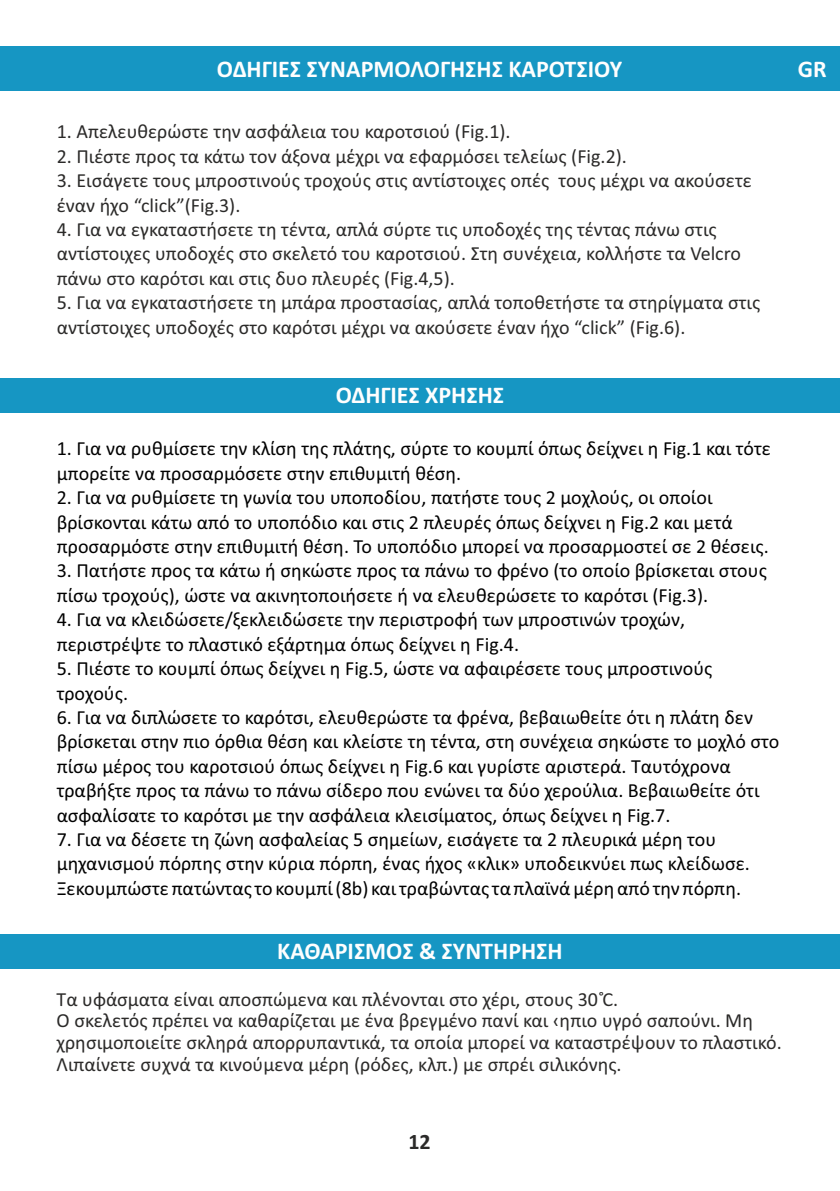
<style>
.page{position:relative;width:840px;height:1191px;background:#fff}
.page>*{position:absolute;margin:0;border:0;box-sizing:border-box;transform-origin:0 0}
.t1{font:700 24px "Calibri";color:#fefefe}
.t2{font:700 22px "Calibri";color:#2b2a29}
.t3{font:20px/24.4px "Calibri";color:#000}
.t4{font:20px/24.4px "Calibri";color:#2b2a29}
</style>
<div class="page">
<div style="left:0;top:47px;width:839px;height:44px;background:#1696c3"></div>
<div style="left:0;top:378px;width:839px;height:35px;background:#1696c3"></div>
<div style="left:0;top:934px;width:839px;height:34px;background:#1696c3"></div>
<p class="t1" style="left:217px;top:59px;width:406px">ΟΔΗΓΙΕΣ ΣΥΝΑΡΜΟΛΟΓΗΣΗΣ ΚΑΡΟΤΣΙΟΥ</p>
<p class="t1" style="left:797px;top:59px;width:30px">GR</p>
<p class="t4" style="left:57px;top:121px;width:455px">1. Απελευθερώστε την ασφάλεια του καροτσιού (Fig.1).</p>
<p class="t4" style="left:57px;top:145px;width:571px">2. Πιέστε προς τα κάτω τον άξονα μέχρι να εφαρμόσει τελείως (Fig.2).</p>
<p class="t4" style="left:57px;top:170px;width:696px">3. Εισάγετε τους μπροστινούς τροχούς στις αντίστοιχες οπές τους μέχρι να ακούσετε έναν ήχο “click”(Fig.3).</p>
<p class="t4" style="left:57px;top:219px;width:685px">4. Για να εγκαταστήσετε τη τέντα, απλά σύρτε τις υποδοχές της τέντας πάνω στις αντίστοιχες υποδοχές στο σκελετό του καροτσιού. Στη συνέχεια, κολλήστε τα Velcro πάνω στο καρότσι και στις δυο πλευρές (Fig.4,5).</p>
<p class="t4" style="left:57px;top:292px;width:704px">5. Για να εγκαταστήσετε τη μπάρα προστασίας, απλά τοποθετήστε τα στηρίγματα στις αντίστοιχες υποδοχές στο καρότσι μέχρι να ακούσετε έναν ήχο “click” (Fig.6).</p>
<p class="t1" style="left:335px;top:385px;width:170px">ΟΔΗΓΙΕΣ ΧΡΗΣΗΣ</p>
<p class="t3" style="left:57px;top:438px;width:715px">1. Για να ρυθμίσετε την κλίση της πλάτης, σύρτε το κουμπί όπως δείχνει η Fig.1 και τότε μπορείτε να προσαρμόσετε στην επιθυμιτή θέση.</p>
<p class="t3" style="left:57px;top:487px;width:713px">2. Για να ρυθμίσετε τη γωνία του υποποδίου, πατήστε τους 2 μοχλούς, οι οποίοι βρίσκονται κάτω από το υποπόδιο και στις 2 πλευρές όπως δείχνει η Fig.2 και μετά προσαρμόστε στην επιθυμιτή θέση. Το υποπόδιο μπορεί να προσαρμοστεί σε 2 θέσεις.</p>
<p class="t3" style="left:57px;top:560px;width:711px">3. Πατήστε προς τα κάτω ή σηκώστε προς τα πάνω το φρένο (το οποίο βρίσκεται στους πίσω τροχούς), ώστε να ακινητοποιήσετε ή να ελευθερώσετε το καρότσι (Fig.3).</p>
<p class="t3" style="left:57px;top:609px;width:629px">4. Για να κλειδώσετε/ξεκλειδώσετε την περιστροφή των μπροστινών τροχών, περιστρέψτε το πλαστικό εξάρτημα όπως δείχνει η Fig.4.</p>
<p class="t3" style="left:57px;top:658px;width:657px">5. Πιέστε το κουμπί όπως δείχνει η Fig.5, ώστε να αφαιρέσετε τους μπροστινούς τροχούς.</p>
<p class="t3" style="left:57px;top:706px;width:723px">6. Για να διπλώσετε το καρότσι, ελευθερώστε τα φρένα, βεβαιωθείτε ότι η πλάτη δεν βρίσκεται στην πιο όρθια θέση και κλείστε τη τέντα, στη συνέχεια σηκώστε το μοχλό στο πίσω μέρος του καροτσιού όπως δείχνει η Fig.6 και γυρίστε αριστερά. Ταυτόχρονα τραβήξτε προς τα πάνω το πάνω σίδερο που ενώνει τα δύο χερούλια. Βεβαιωθείτε ότι ασφαλίσατε το καρότσι με την ασφάλεια κλεισίματος, όπως δείχνει η Fig.7.</p>
<p class="t3" style="left:57px;top:829px;width:694px">7. Για να δέσετε τη ζώνη ασφαλείας 5 σημείων, εισάγετε τα 2 πλευρικά μέρη του μηχανισμού πόρπης στην κύρια πόρπη, ένας ήχος «κλικ» υποδεικνύει πως κλείδωσε.<br>Ξεκουμπώστε πατώντας το κουμπί (8b) και τραβώντας τα πλαϊνά μέρη από την πόρπη.</p>
<p class="t1" style="left:277px;top:941px;width:287px">ΚΑΘΑΡΙΣΜΟΣ &amp; ΣΥΝΤΗΡΗΣΗ</p>
<p class="t4" style="left:57px;top:990px;width:726px;line-height:21.6px">Τα υφάσματα είναι αποσπώμενα και πλένονται στο χέρι, στους 30˚C.<br>Ο σκελετός πρέπει να καθαρίζεται με ένα βρεγμένο πανί και ‹ηπιο υγρό σαπούνι. Μη χρησιμοποιείτε σκληρά απορρυπαντικά, τα οποία μπορεί να καταστρέψουν το πλαστικό.<br>Λιπαίνετε συχνά τα κινούμενα μέρη (ρόδες, κλπ.) με σπρέι σιλικόνης.</p>
<p class="t2" style="left:408px;top:1132px;width:24px">12</p>
</div>
